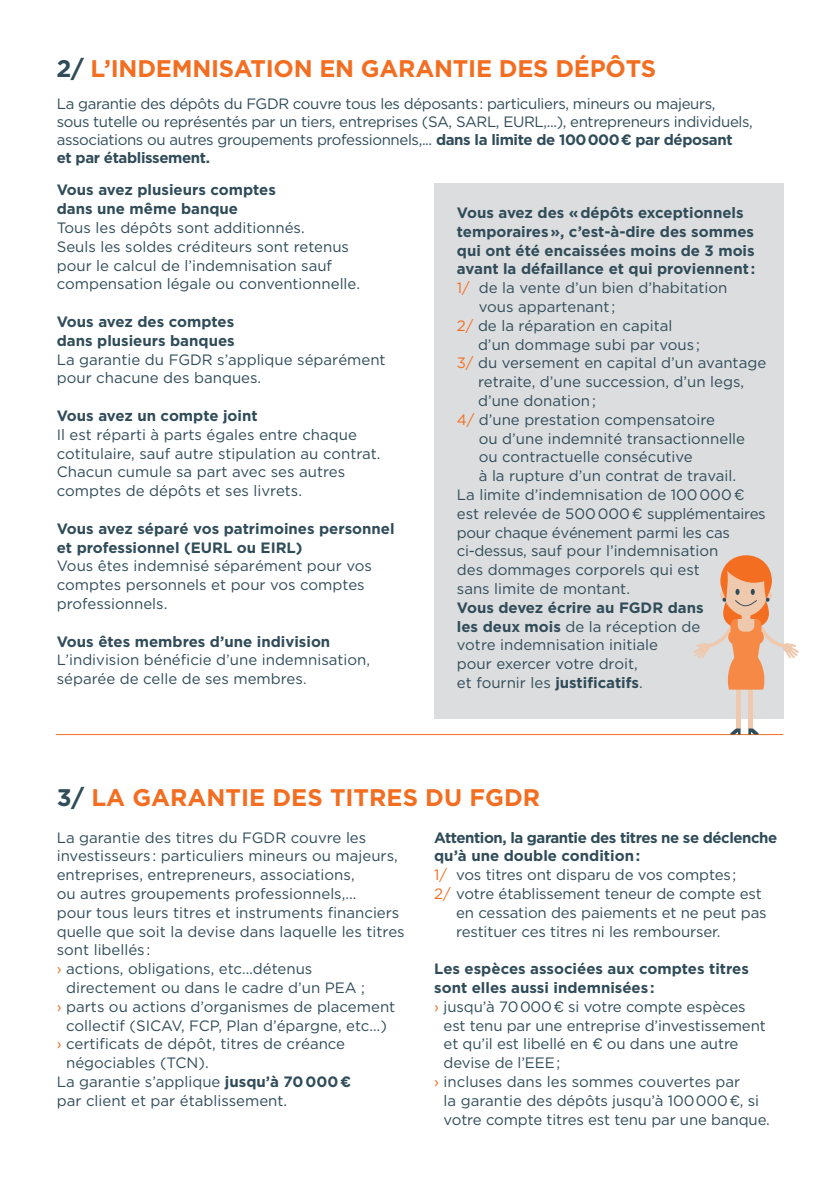
<style>
.page{position:relative;width:840px;height:1191px;background:#fff}
.page>*{position:absolute;margin:0;border:0;box-sizing:border-box;transform-origin:0 0}
.t1{font:700 24px "Gotham HTF";letter-spacing:-.01em;color:#f36e21}
.t2{font:15px/18.8px "Gotham HTF";color:#304c59}
.t3{font:700 15px/18.8px "Gotham HTF";color:#304c59}
.t4{font:15px/18px "Gotham HTF";letter-spacing:-.025em;color:#304c59}
.t5{font:15px/18.8px "Gotham Rounded";color:#304c59}
.t6{font:15px "Gotham HTF";letter-spacing:-.02em;color:#304c59}
.s1{color:#304c59}
.s2{font-weight:700}
.s3{font-family:"Gotham Rounded";font-weight:700}
.s4{color:#f36e21}
.s5{font-family:"Gotham Rounded"}
</style>
<div class="page">
<hr style="left:56px;top:734px;width:726px;height:1px;background:#f36e21">
<div style="left:434px;top:183px;width:348px;height:535px;background:#dcdddf"></div>
<div style="left:735px;top:675px;width:5px;height:54px;background:#eec9ae"></div>
<svg style="left:730px;top:728px;width:10px;height:6px"></svg>
<hr style="left:748px;top:675px;width:4px;height:54px;background:#eec9ae">
<svg style="left:748px;top:728px;width:10px;height:6px"></svg>
<svg style="left:693px;top:555px;width:105px;height:134px"></svg>
<h1 class="t1" style="left:56px;top:54px;width:601px"><span class="s1">2/</span> L’INDEMNISATION EN GARANTIE DES DÉPÔTS</h1>
<p class="t4" style="left:57px;top:94px;width:697px">La garantie des dépôts du FGDR couvre tous les déposants: particuliers, mineurs ou majeurs,<br>sous tutelle ou représentés par un tiers, entreprises (SA, SARL, EURL,...), entrepreneurs individuels, associations ou autres groupements professionnels,... <span class="s2">dans la limite de 100000</span><span class="s3">€</span> <span class="s2">par déposant<br>et par établissement.</span></p>
<p class="t3" style="left:57px;top:180px;width:220px">Vous avez plusieurs comptes dans une même banque</p>
<p class="t2" style="left:57px;top:218px;width:304px">Tous les dépôts sont additionnés.<br>Seuls les soldes créditeurs sont retenus pour le calcul de l’indemnisation sauf compensation légale ou conventionnelle.</p>
<p class="t3" style="left:57px;top:312px;width:179px">Vous avez des comptes dans plusieurs banques</p>
<p class="t2" style="left:57px;top:349px;width:330px">La garantie du FGDR s’applique séparément pour chacune des banques.</p>
<p class="t3" style="left:57px;top:406px;width:202px">Vous avez un compte joint</p>
<p class="t2" style="left:57px;top:425px;width:325px">Il est réparti à parts égales entre chaque cotitulaire, sauf autre stipulation au contrat.<br>Chacun cumule sa part avec ses autres comptes de dépôts et ses livrets.</p>
<p class="t3" style="left:57px;top:518px;width:339px">Vous avez séparé vos patrimoines personnel et professionnel (EURL ou EIRL)</p>
<p class="t2" style="left:57px;top:556px;width:316px">Vous êtes indemnisé séparément pour vos comptes personnels et pour vos comptes professionnels.</p>
<p class="t3" style="left:57px;top:631px;width:275px">Vous êtes membres d’une indivision</p>
<p class="t5" style="left:57px;top:650px;width:314px">L’indivision bénéficie d’une indemnisation, séparée de celle de ses membres.</p>
<p class="t3" style="left:456px;top:203px;width:288px">Vous avez des «dépôts exceptionnels</p>
<p class="t3" style="left:456px;top:222px;width:298px">temporaires», c’est-à-dire des sommes</p>
<p class="t3" style="left:456px;top:240px;width:299px">qui ont été encaissées moins de 3 mois</p>
<p class="t3" style="left:456px;top:259px;width:300px">avant la défaillance et qui proviennent :</p>
<p class="t2" style="left:456px;top:278px;width:272px"><span class="s4">1/</span> de la vente d’un bien d’habitation</p>
<p class="t2" style="left:478px;top:297px;width:138px">vous appartenant ;</p>
<p class="t2" style="left:456px;top:316px;width:217px"><span class="s4">2/</span> de la réparation en capital</p>
<p class="t2" style="left:477px;top:335px;width:223px">d’un dommage subi par vous ;</p>
<p class="t2" style="left:456px;top:353px;width:310px"><span class="s4">3/</span> du versement en capital d’un avantage</p>
<p class="t2" style="left:478px;top:372px;width:267px">retraite, d’une succession, d’un legs,</p>
<p class="t2" style="left:478px;top:391px;width:119px">d’une donation;</p>
<p class="t2" style="left:456px;top:410px;width:259px"><span class="s4">4/</span> d’une prestation compensatoire</p>
<p class="t2" style="left:478px;top:429px;width:268px">ou d’une indemnité transactionnelle</p>
<p class="t2" style="left:478px;top:447px;width:215px">ou contractuelle consécutive</p>
<p class="t2" style="left:478px;top:466px;width:258px">à la rupture d’un contrat de travail.</p>
<p class="t2" style="left:456px;top:485px;width:289px">La limite d’indemnisation de 100000<span class="s5">€</span></p>
<p class="t6" style="left:456px;top:505px;width:310px">est relevée de 500000<span class="s5">€</span> supplémentaires</p>
<p class="t6" style="left:456px;top:524px;width:274px">pour chaque événement parmi les cas</p>
<p class="t2" style="left:456px;top:541px;width:263px">ci-dessus, sauf pour l’indemnisation</p>
<p class="t2" style="left:456px;top:560px;width:244px">des dommages corporels qui est</p>
<p class="t2" style="left:456px;top:579px;width:174px">sans limite de montant.</p>
<p class="t2" style="left:456px;top:598px;width:248px"><span class="s2">Vous devez écrire au FGDR dans les deux mois</span> de la réception de votre indemnisation initiale<br>pour exercer votre droit,<br>et fournir les <span class="s2">justificatifs</span>.</p>
<h1 class="t1" style="left:57px;top:783px;width:484px"><span class="s1">3/</span> LA GARANTIE DES TITRES DU FGDR</h1>
<p class="t2" style="left:57px;top:827px;width:311px">La garantie des titres du FGDR couvre les</p>
<p class="t2" style="left:57px;top:846px;width:342px">investisseurs : particuliers mineurs ou majeurs,</p>
<p class="t2" style="left:57px;top:865px;width:299px">entreprises, entrepreneurs, associations,</p>
<p class="t2" style="left:57px;top:884px;width:301px">ou autres groupements professionnels,...</p>
<p class="t2" style="left:57px;top:903px;width:344px">pour tous leurs titres et instruments financiers</p>
<p class="t2" style="left:57px;top:921px;width:349px">quelle que soit la devise dans laquelle les titres</p>
<p class="t2" style="left:57px;top:940px;width:95px">sont libellés :</p>
<p class="t2" style="left:57px;top:959px;width:257px"><span class="s4">›</span> actions, obligations, etc…détenus</p>
<p class="t2" style="left:66px;top:978px;width:300px">directement ou dans le cadre d’un PEA ;</p>
<p class="t2" style="left:57px;top:997px;width:340px"><span class="s4">›</span> parts ou actions d’organismes de placement</p>
<p class="t2" style="left:66px;top:1015px;width:322px">collectif (SICAV, FCP, Plan d’épargne, etc…)</p>
<p class="t2" style="left:57px;top:1034px;width:290px"><span class="s4">›</span> certificats de dépôt, titres de créance</p>
<p class="t2" style="left:66px;top:1053px;width:144px">négociables (TCN).</p>
<p class="t2" style="left:57px;top:1072px;width:295px">La garantie s’applique <span class="s2">jusqu’à 70000</span><span class="s3">€</span></p>
<p class="t2" style="left:57px;top:1091px;width:232px">par client et par établissement.</p>
<p class="t2" style="left:434px;top:827px;width:344px"><span class="s2">Attention, la garantie des titres ne se déclenche qu’à une double condition:<br></span><span class="s4">1/</span> vos titres ont disparu de vos comptes;<br><span class="s4">2/</span> votre établissement teneur de compte est</p>
<p class="t2" style="left:456px;top:903px;width:312px">en cessation des paiements et ne peut pas restituer ces titres ni les rembourser.</p>
<p class="t3" style="left:434px;top:959px;width:316px">Les espèces associées aux comptes titres</p>
<p class="t3" style="left:434px;top:978px;width:222px">sont elles aussi indemnisées:</p>
<p class="t2" style="left:434px;top:997px;width:313px"><span class="s4">›</span> jusqu’à 70000<span class="s5">€</span> si votre compte espèces</p>
<p class="t2" style="left:443px;top:1015px;width:323px">est tenu par une entreprise d’investissement</p>
<p class="t2" style="left:443px;top:1034px;width:296px">et qu’il est libellé en <span class="s5">€</span> ou dans une autre</p>
<p class="t2" style="left:443px;top:1053px;width:118px">devise de l’EEE;</p>
<p class="t2" style="left:434px;top:1072px;width:307px"><span class="s4">›</span> incluses dans les sommes couvertes par</p>
<p class="t2" style="left:443px;top:1090px;width:317px">la garantie des dépôts jusqu’à 100000<span class="s5">€</span>, si</p>
<p class="t2" style="left:443px;top:1109px;width:327px">votre compte titres est tenu par une banque.</p>
</div>
